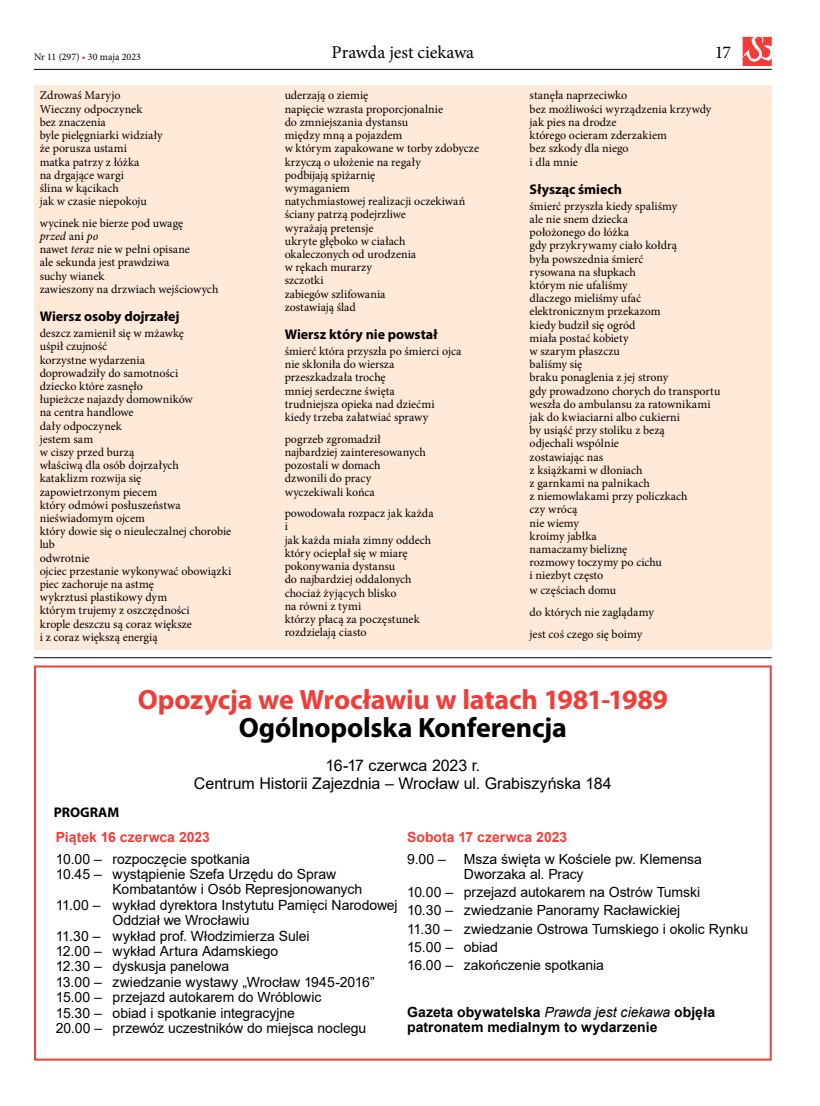
<style>
.page{position:relative;width:820px;height:1106px;background:#fff}
.page>*{position:absolute;margin:0;border:0;box-sizing:border-box;transform-origin:0 0}
.t1{font:700 28px "Myriad Pro";letter-spacing:-.01em;color:#f13d37}
.t2{font:700 28px "Myriad Pro";letter-spacing:-.005em;color:#000}
.t3{font:18px "Minion Pro";color:#000}
.t4{font:16px/17.6px "Arial";letter-spacing:-.005em;color:#000;text-align:center}
.t5{font:14px/18.2px "Arial";letter-spacing:-.005em;color:#000}
.t6{font:700 14px/15.4px "Arial";color:#000}
.t7{font:700 14px "Myriad Pro";letter-spacing:-.005em;color:#000}
.t8{font:700 14px "Arial";color:#f13d37}
.t9{font:12px/13.2px "Minion Pro";color:#000}
.t10{font:10px "Minion Pro";color:#000}
.s1{color:#f13d37}
.s2{font-style:italic}
.s3{font-weight:400;font-style:italic}
</style>
<div class="page">
<div style="left:34px;top:85px;width:737px;height:564px;background:#ffe9d8"></div>
<hr style="left:34px;top:657px;width:737px;height:1px;background:#000">
<div style="left:34px;top:665px;width:737px;height:395px;border:2px solid #f13d37"></div>
<hr style="left:34px;top:69px;width:737px;height:1px;background:#000">
<svg style="left:742px;top:37px;width:29px;height:29px"></svg>
<p class="t10" style="left:34px;top:50px;width:108px">Nr 11 (297) <span class="s1">•</span> 30 maja 2023</p>
<h2 class="t3" style="left:331px;top:40px;width:144px">Prawda jest ciekawa</h2>
<h2 class="t3" style="left:714px;top:40px;width:18px">17</h2>
<p class="t9" style="left:40px;top:89px;width:125px">Zdrowaś Maryjo<br>Wieczny odpoczynek<br>bez znaczenia<br>byle pielęgniarki widziały że porusza ustami<br>matka patrzy z łóżka<br>na drgające wargi<br>ślina w kącikach<br>jak w czasie niepokoju</p>
<p class="t9" style="left:40px;top:216px;width:180px">wycinek nie bierze pod uwagę<br><span class="s2">przed</span> ani <span class="s2">po<br></span>nawet <span class="s2">teraz</span> nie w pełni opisane<br>ale sekunda jest prawdziwa<br>suchy wianek<br>zawieszony na drzwiach wejściowych</p>
<p class="t7" style="left:40px;top:307px;width:141px">Wiersz osoby dojrzałej</p>
<p class="t9" style="left:40px;top:327px;width:193px">deszcz zamienił się w mżawkę<br>uśpił czujność<br>korzystne wydarzenia<br>doprowadziły do samotności<br>dziecko które zasnęło<br>łupieżcze najazdy domowników<br>na centra handlowe<br>dały odpoczynek<br>jestem sam<br>w ciszy przed burzą<br>właściwą dla osób dojrzałych<br>kataklizm rozwija się<br>zapowietrzonym piecem<br>który odmówi posłuszeństwa nieświadomym ojcem<br>który dowie się o nieuleczalnej chorobie lub<br>odwrotnie<br>ojciec przestanie wykonywać obowiązki piec zachoruje na astmę<br>wykrztusi plastikowy dym<br>którym trujemy z oszczędności<br>krople deszczu są coraz większe<br>i z coraz większą energią</p>
<p class="t9" style="left:284px;top:89px;width:196px">uderzają o ziemię<br>napięcie wzrasta proporcjonalnie<br>do zmniejszania dystansu<br>między mną a pojazdem<br>w którym zapakowane w torby zdobycze krzyczą o ułożenie na regały<br>podbijają spiżarnię<br>wymaganiem<br>natychmiastowej realizacji oczekiwań ściany patrzą podejrzliwe<br>wyrażają pretensje<br>ukryte głęboko w ciałach<br>okaleczonych od urodzenia<br>w rękach murarzy<br>szczotki<br>zabiegów szlifowania<br>zostawiają ślad</p>
<p class="t7" style="left:284px;top:325px;width:154px">Wiersz który nie powstał</p>
<p class="t9" style="left:284px;top:344px;width:178px">śmierć która przyszła po śmierci ojca nie skłoniła do wiersza przeszkadzała trochę<br>mniej serdeczne święta<br>trudniejsza opieka nad dziećmi kiedy trzeba załatwiać sprawy</p>
<p class="t9" style="left:284px;top:432px;width:143px">pogrzeb zgromadził najbardziej zainteresowanych pozostali w domach dzwonili do pracy wyczekiwali końca</p>
<p class="t9" style="left:284px;top:507px;width:150px">powodowała rozpacz jak każda i<br>jak każda miała zimny oddech który ocieplał się w miarę pokonywania dystansu<br>do najbardziej oddalonych chociaż żyjących blisko<br>na równi z tymi<br>którzy płacą za poczęstunek rozdzielają ciasto</p>
<p class="t9" style="left:529px;top:89px;width:183px">stanęła naprzeciwko<br>bez możliwości wyrządzenia krzywdy jak pies na drodze<br>którego ocieram zderzakiem<br>bez szkody dla niego<br>i dla mnie</p>
<p class="t7" style="left:529px;top:180px;width:94px">Słysząc śmiech</p>
<p class="t9" style="left:529px;top:199px;width:192px">śmierć przyszła kiedy spaliśmy<br>ale nie snem dziecka<br>położonego do łóżka<br>gdy przykrywamy ciało kołdrą<br>była powszednia śmierć<br>rysowana na słupkach<br>którym nie ufaliśmy<br>dlaczego mieliśmy ufać<br>elektronicznym przekazom<br>kiedy budził się ogród<br>miała postać kobiety<br>w szarym płaszczu<br>baliśmy się<br>braku ponaglenia z jej strony<br>gdy prowadzono chorych do transportu weszła do ambulansu za ratownikami jak do kwiaciarni albo cukierni<br>by usiąść przy stoliku z bezą<br>odjechali wspólnie<br>zostawiając nas<br>z książkami w dłoniach<br>z garnkami na palnikach<br>z niemowlakami przy policzkach<br>czy wrócą<br>nie wiemy<br>kroimy jabłka<br>namaczamy bieliznę<br>rozmowy toczymy po cichu<br>i niezbyt często</p>
<p class="t9" style="left:529px;top:579px;width:126px;line-height:22px">w częściach domu<br>do których nie zaglądamy jest coś czego się boimy</p>
<p class="t7" style="left:54px;top:803px;width:67px">PROGRAM</p>
<h1 class="t1" style="left:138px;top:681px;width:531px">Opozycja we Wrocławiu w latach 1981-1989</h1>
<h1 class="t2" style="left:239px;top:709px;width:329px">Ogólnopolska Konferencja</h1>
<h3 class="t4" style="left:194px;top:756px;width:419px">16-17 czerwca 2023 r.<br>Centrum Historii Zajezdnia – Wrocław ul. Grabiszyńska 184</h3>
<p class="t8" style="left:56px;top:827px;width:155px">Piątek 16 czerwca 2023</p>
<p class="t5" style="left:56px;top:849px;width:195px">10.00 – rozpoczęcie spotkania</p>
<p class="t5" style="left:56px;top:864px;width:282px">10.45 – wystąpienie Szefa Urzędu do Spraw</p>
<p class="t5" style="left:113px;top:880px;width:251px">Kombatantów i Osób Represjonowanych</p>
<p class="t5" style="left:56px;top:895px;width:343px">11.00 – wykład dyrektora Instytutu Pamięci Narodowej</p>
<p class="t5" style="left:113px;top:911px;width:138px">Oddział we Wrocławiu</p>
<p class="t5" style="left:56px;top:926px;width:255px">11.30 – wykład prof. Włodzimierza Sulei</p>
<p class="t5" style="left:56px;top:941px;width:224px">12.00 – wykład Artura Adamskiego</p>
<p class="t5" style="left:56px;top:957px;width:175px">12.30 – dyskusja panelowa</p>
<p class="t5" style="left:56px;top:972px;width:320px">13.00 – zwiedzanie wystawy „Wrocław 1945-2016”</p>
<p class="t5" style="left:56px;top:988px;width:267px">15.00 – przejazd autokarem do Wróblowic</p>
<p class="t5" style="left:56px;top:1003px;width:240px">15.30 – obiad i spotkanie integracyjne</p>
<p class="t5" style="left:56px;top:1018px;width:312px">20.00 – przewóz uczestników do miejsca noclegu</p>
<p class="t8" style="left:407px;top:827px;width:161px">Sobota 17 czerwca 2023</p>
<p class="t5" style="left:407px;top:849px;width:40px">9.00 –</p>
<p class="t5" style="left:463px;top:850px;width:239px;line-height:15.4px">Msza święta w Kościele pw. Klemensa<br>Dworzaka al. Pracy</p>
<p class="t5" style="left:407px;top:883px;width:342px">10.00 – przejazd autokarem na Ostrów Tumski<br>10.30 – zwiedzanie Panoramy Racławickiej<br>11.30 – zwiedzanie Ostrowa Tumskiego i okolic Rynku 15.00 – obiad<br>16.00 – zakończenie spotkania</p>
<p class="t6" style="left:407px;top:1004px;width:309px">Gazeta obywatelska <span class="s3">Prawda jest ciekawa</span> objęła patronatem medialnym to wydarzenie</p>
</div>
